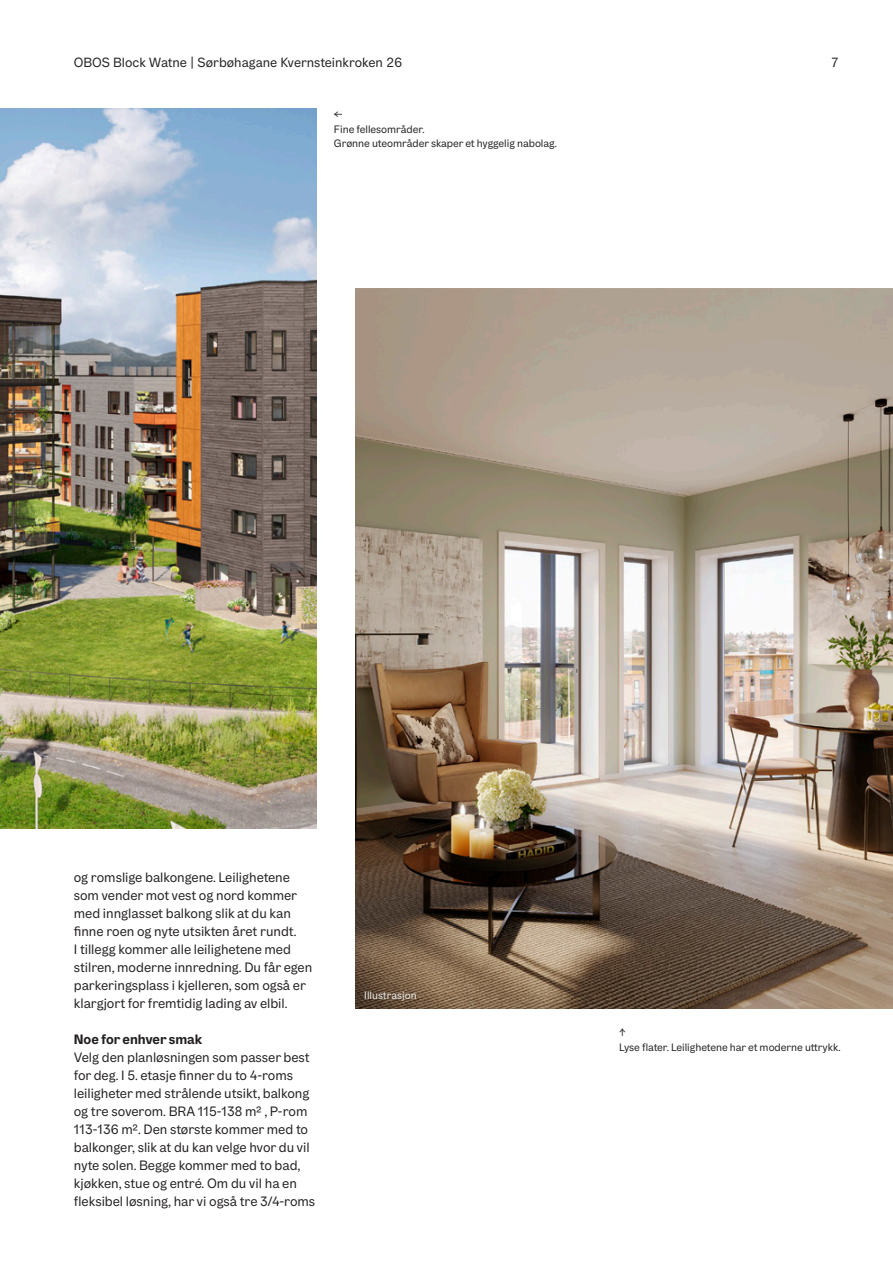
<style>
.page{position:relative;width:893px;height:1263px;background:#fff}
.page>*{position:absolute;margin:0;border:0;box-sizing:border-box;transform-origin:0 0}
.t1{font:13.65px/18px "OBOS Text";color:#231f20}
.t2{font:700 13.65px "OBOS Text";color:#231f20}
.t3{font:13.5px "OBOS Text";color:#231f20}
.t4{font:10.8px/14.7px "OBOS Text";color:#231f20}
.t5{font:10.8px "OBOS Text";color:#edefed}
</style>
<div class="page">
<img style="left:0;top:108px;width:317px;height:720px">
<img style="left:356px;top:289px;width:537px;height:719px">
<p class="t3" style="left:74px;top:54px;width:330px">OBOS Block Watne | Sørbøhagane Kvernsteinkroken 26</p>
<p class="t3" style="left:831px;top:54px;width:10px">7</p>
<p class="t4" style="left:334px;top:107px;width:224px">←<br>Fine fellesområder.<br>Grønne uteområder skaper et hyggelig nabolag.</p>
<p class="t1" style="left:74px;top:868px;width:240px">og romslige balkongene. Leilighetene som vender mot vest og nord kommer med innglasset balkong slik at du kan finne roen og nyte utsikten året rundt.<br>I tillegg kommer alle leilighetene med stilren, moderne innredning. Du får egen parkeringsplass i kjelleren, som også er klargjort for fremtidig lading av elbil.</p>
<p class="t2" style="left:74px;top:1030px;width:130px">Noe for enhver smak</p>
<p class="t1" style="left:74px;top:1048px;width:243px">Velg den planløsningen som passer best for deg. I 5. etasje finner du to 4-roms leiligheter med strålende utsikt, balkong og tre soverom. BRA 115-138 m2 , P-rom 113-136 m2. Den største kommer med to balkonger, slik at du kan velge hvor du vil nyte solen. Begge kommer med to bad, kjøkken, stue og entré. Om du vil ha en fleksibel løsning, har vi også tre 3/4-roms</p>
<p class="t5" style="left:364px;top:988px;width:54px">Illustrasjon</p>
<p class="t4" style="left:619px;top:1025px;width:223px">↑<br>Lyse flater. Leilighetene har et moderne uttrykk.</p>
</div>
